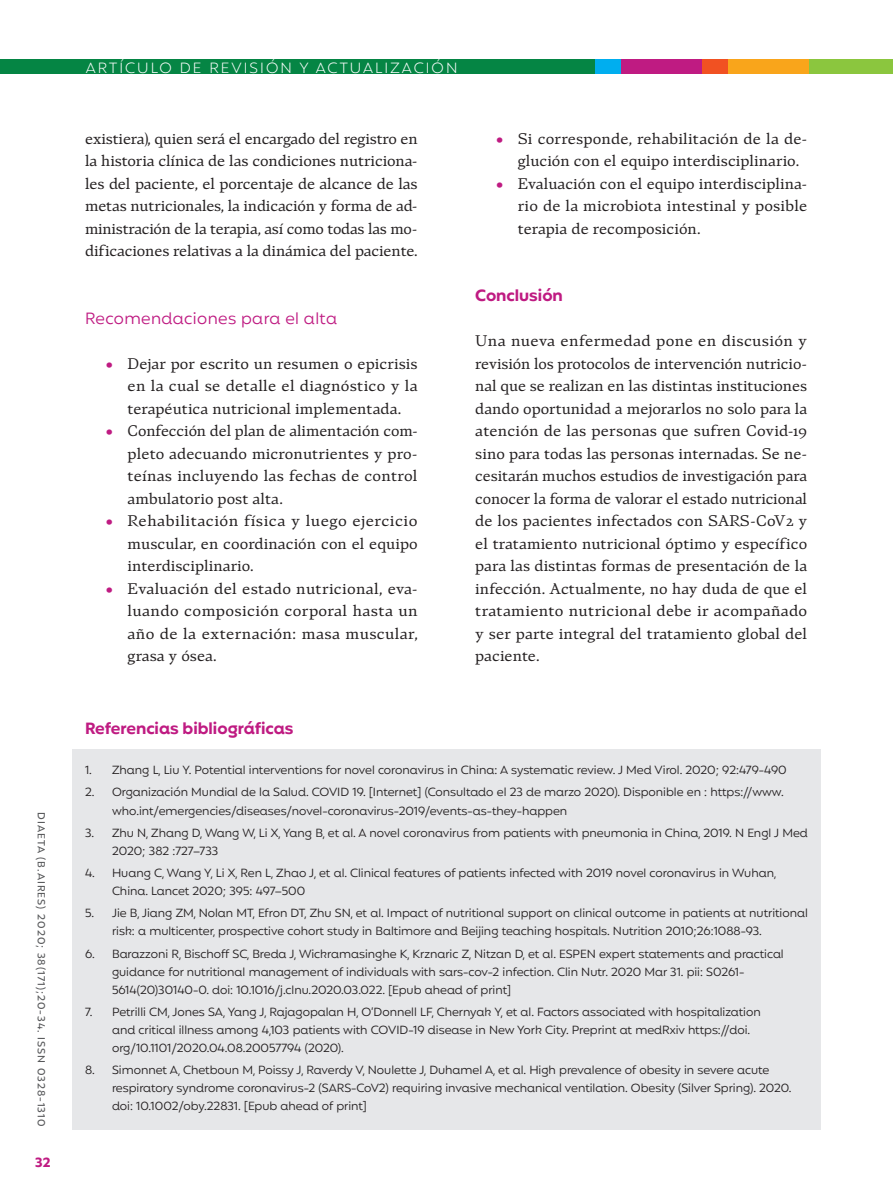
<style>
.page{position:relative;width:893px;height:1191px;background:#fff}
.page>*{position:absolute;margin:0;border:0;box-sizing:border-box;transform-origin:0 0}
.t1{font:700 16.5px "Mangueira";color:#bf1b82}
.t2{font:16.5px "Mangueira";letter-spacing:.025em;color:#bf1b82}
.t3{font:15px/22.5px "Teramo Txt Rg";color:#231f20;text-align:justify}
.t4{font:300 15px "Mangueira";letter-spacing:.14em;color:#fff}
.t5{font:700 13.5px "Mangueira";color:#bf1b82}
.t6{font:12px/18px "Mangueira";color:#231f20}
.t7{font:500 10.5px "Mangueira";letter-spacing:.1em;color:#57585a}
.s1{font-family:"Teramo Txt Blk";color:#bf1b82}
</style>
<div class="page">
<div style="left:0;top:60px;width:892px;height:14px;background:#058544"></div>
<div style="left:809px;top:60px;width:84px;height:14px;background:#8bc63e"></div>
<div style="left:727px;top:60px;width:82px;height:14px;background:#f9a51b"></div>
<div style="left:702px;top:60px;width:25px;height:14px;background:#f15122"></div>
<div style="left:620px;top:60px;width:82px;height:14px;background:#bf1b82"></div>
<div style="left:595px;top:60px;width:25px;height:14px;background:#00aeef"></div>
<div style="left:72px;top:749px;width:749px;height:44px;background:#e6e7e9"></div>
<div style="left:72px;top:771px;width:749px;height:62px;background:#e6e7e9"></div>
<div style="left:72px;top:811px;width:749px;height:62px;background:#e6e7e9"></div>
<div style="left:72px;top:852px;width:749px;height:62px;background:#e6e7e9"></div>
<div style="left:72px;top:892px;width:749px;height:62px;background:#e6e7e9"></div>
<div style="left:72px;top:932px;width:749px;height:80px;background:#e6e7e9"></div>
<div style="left:72px;top:990px;width:749px;height:80px;background:#e6e7e9"></div>
<div style="left:72px;top:1049px;width:749px;height:80px;background:#e6e7e9"></div>
<p class="t7" style="left:48px;top:812px;width:316px;rotate:90deg">DIAETA (B.AIRES) 2020; 38(171);20-34. ISSN 0328-1310</p>
<p class="t5" style="left:35px;top:1153px;width:17px">32</p>
<p class="t4" style="left:86px;top:58px;width:373px">ARTÍCULO DE REVISIÓN Y ACTUALIZACIÓN</p>
<p class="t3" style="left:85px;top:126px;width:334px">existiera), quien será el encargado del registro en la historia clínica de las condiciones nutriciona&shy;les del paciente, el porcentaje de alcance de las metas nutricionales, la indicación y forma de ad&shy;ministración de la terapia, así como todas las mo&shy;dificaciones relativas a la dinámica del paciente.</p>
<h1 class="t2" style="left:85px;top:307px;width:253px">Recomendaciones para el alta</h1>
<p class="t3" style="left:128px;top:351px;width:292px;text-indent:-21px"><span class="s1">•</span> Dejar por escrito un resumen o epicrisis en la cual se detalle el diagnóstico y la terapéutica nutricional implementada.</p>
<p class="t3" style="left:128px;top:419px;width:292px;text-indent:-21px"><span class="s1">•</span> Confección del plan de alimentación com&shy;pleto adecuando micronutrientes y pro&shy;teínas incluyendo las fechas de control ambulatorio post alta.</p>
<p class="t3" style="left:128px;top:509px;width:292px;text-indent:-21px"><span class="s1">•</span> Rehabilitación física y luego ejercicio muscular, en coordinación con el equipo interdisciplinario.</p>
<p class="t3" style="left:128px;top:576px;width:292px;text-indent:-21px"><span class="s1">•</span> Evaluación del estado nutricional, eva&shy;luando composición corporal hasta un año de la externación: masa muscular, grasa y ósea.</p>
<p class="t3" style="left:518px;top:126px;width:291px;text-indent:-21px"><span class="s1">•</span> Si corresponde, rehabilitación de la de&shy;glución con el equipo interdisciplinario.</p>
<p class="t3" style="left:518px;top:171px;width:291px;text-indent:-21px"><span class="s1">•</span> Evaluación con el equipo interdisciplina&shy;rio de la microbiota intestinal y posible terapia de recomposición.</p>
<h1 class="t1" style="left:475px;top:285px;width:89px">Conclusión</h1>
<p class="t3" style="left:475px;top:329px;width:333px">Una nueva enfermedad pone en discusión y revisión los protocolos de intervención nutricio&shy;nal que se realizan en las distintas instituciones dando oportunidad a mejorarlos no solo para la atención de las personas que sufren Covid-19 sino para todas las personas internadas. Se ne&shy;cesitarán muchos estudios de investigación para conocer la forma de valorar el estado nutricional de los pacientes infectados con SARS-CoV2 y el tratamiento nutricional óptimo y específico para las distintas formas de presentación de la infección. Actualmente, no hay duda de que el tratamiento nutricional debe ir acompañado y ser parte integral del tratamiento global del paciente.</p>
<h1 class="t1" style="left:85px;top:717px;width:210px">Referencias bibliográficas</h1>
<p class="t6" style="left:85px;top:762px;width:703px">1. Zhang L, Liu Y. Potential interventions for novel coronavirus in China: A systematic review. J Med Virol. 2020; 92:479-490</p>
<p class="t6" style="left:112px;top:784px;width:673px;text-indent:-27px">2. Organización Mundial de la Salud. COVID 19. [Internet] (Consultado el 23 de marzo 2020). Disponible en : https://www. who.int/emergencies/diseases/novel-coronavirus-2019/events-as-they-happen</p>
<p class="t6" style="left:112px;top:824px;width:697px;text-indent:-27px">3. Zhu N, Zhang D, Wang W, Li X, Yang B, et al. A novel coronavirus from patients with pneumonia in China, 2019. N Engl J Med<br>2020; 382 :727–733</p>
<p class="t6" style="left:112px;top:865px;width:666px;text-indent:-27px">4. Huang C, Wang Y, Li X, Ren L, Zhao J, et al. Clinical features of patients infected with 2019 novel coronavirus in Wuhan,<br>China. Lancet 2020; 395: 497–500</p>
<p class="t6" style="left:112px;top:905px;width:697px;text-indent:-27px">5. Jie B, Jiang ZM, Nolan MT, Efron DT, Zhu SN, et al. Impact of nutritional support on clinical outcome in patients at nutritional risk: a multicenter, prospective cohort study in Baltimore and Beijing teaching hospitals. Nutrition 2010;26:1088-93.</p>
<p class="t6" style="left:112px;top:945px;width:673px;text-indent:-27px">6. Barazzoni R, Bischoff SC, Breda J, Wickramasinghe K, Krznaric Z, Nitzan D, et al. ESPEN expert statements and practical guidance for nutritional management of individuals with sars-cov-2 infection. Clin Nutr. 2020 Mar 31. pii: S0261-<br>5614(20)30140-0. doi: 10.1016/j.clnu.2020.03.022. [Epub ahead of print]</p>
<p class="t6" style="left:112px;top:1003px;width:650px;text-indent:-27px">7. Petrilli CM, Jones SA, Yang J, Rajagopalan H, O’Donnell LF, Chernyak Y, et al. Factors associated with hospitalization and critical illness among 4,103 patients with COVID-19 disease in New York City. Preprint at medRxiv https://doi. org/10.1101/2020.04.08.20057794 (2020).</p>
<p class="t6" style="left:112px;top:1062px;width:681px;text-indent:-27px">8. Simonnet A, Chetboun M, Poissy J, Raverdy V, Noulette J, Duhamel A, et al. High prevalence of obesity in severe acute respiratory syndrome coronavirus-2 (SARS-CoV2) requiring invasive mechanical ventilation. Obesity (Silver Spring). 2020. doi: 10.1002/oby.22831. [Epub ahead of print]</p>
</div>
